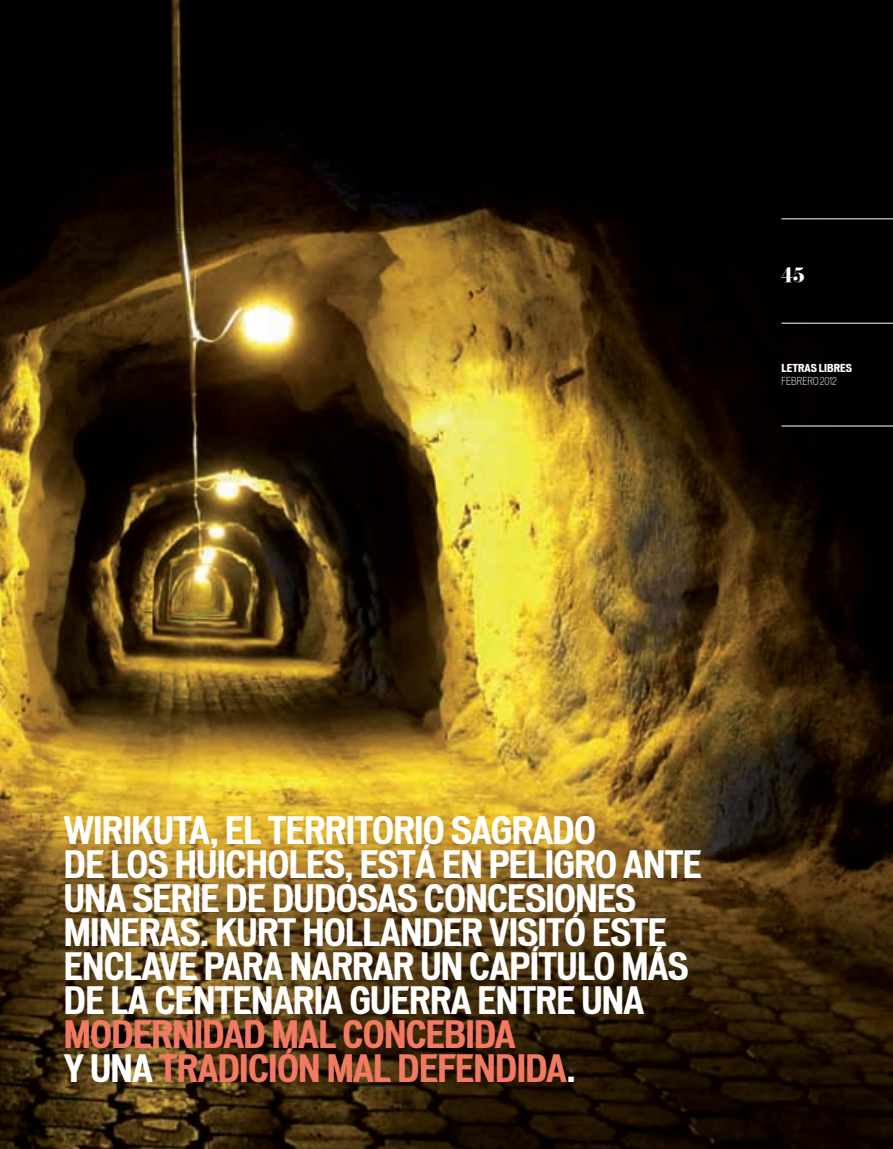
<style>
.page{position:relative;width:893px;height:1149px;background:#fff}
.page>*{position:absolute;margin:0;border:0;box-sizing:border-box;transform-origin:0 0}
.t1{font:700 condensed 36px/34px "Vonnes";letter-spacing:-.02em;color:#fff}
.t2{font:700 condensed 36px/34px "Vonnes";letter-spacing:-.02em;color:#f37a62}
.t3{font:18px "Eloquent JF";color:#fff}
.t4{font:700 expanded 10.5px "Vonnes";color:#fff}
.t5{font:300 condensed 10.5px "Vonnes";color:#fff}
.s1{color:#fff}
</style>
<div class="page">
<img style="left:0;top:0;width:893px;height:1148px">
<hr style="left:781px;top:425px;width:112px;height:1px;background:#fff">
<hr style="left:781px;top:323px;width:112px;height:1px;background:#fff">
<hr style="left:781px;top:218px;width:112px;height:1px;background:#fff">
<p class="t3" style="left:781px;top:262px;width:25px">45</p>
<p class="t4" style="left:781px;top:362px;width:72px">LETRAS LIBRES</p>
<p class="t5" style="left:781px;top:374px;width:57px">FEBRERO 2012</p>
<p class="t1" style="left:64px;top:812px;width:640px">WIRIKUTA, EL TERRITORIO SAGRADO<br>DE LOS HUICHOLES, ESTÁ EN PELIGRO ANTE UNA SERIE DE DUDOSAS CONCESIONES MINERAS. KURT HOLLANDER VISITÓ ESTE ENCLAVE PARA NARRAR UN CAPÍTULO MÁS DE LA CENTENARIA GUERRA ENTRE UNA</p>
<p class="t2" style="left:64px;top:1016px;width:514px">MODERNIDAD MAL CONCEBIDA<br><span class="s1">Y UNA</span> TRADICIÓN MAL DEFENDIDA<span class="s1">.</span></p>
</div>
